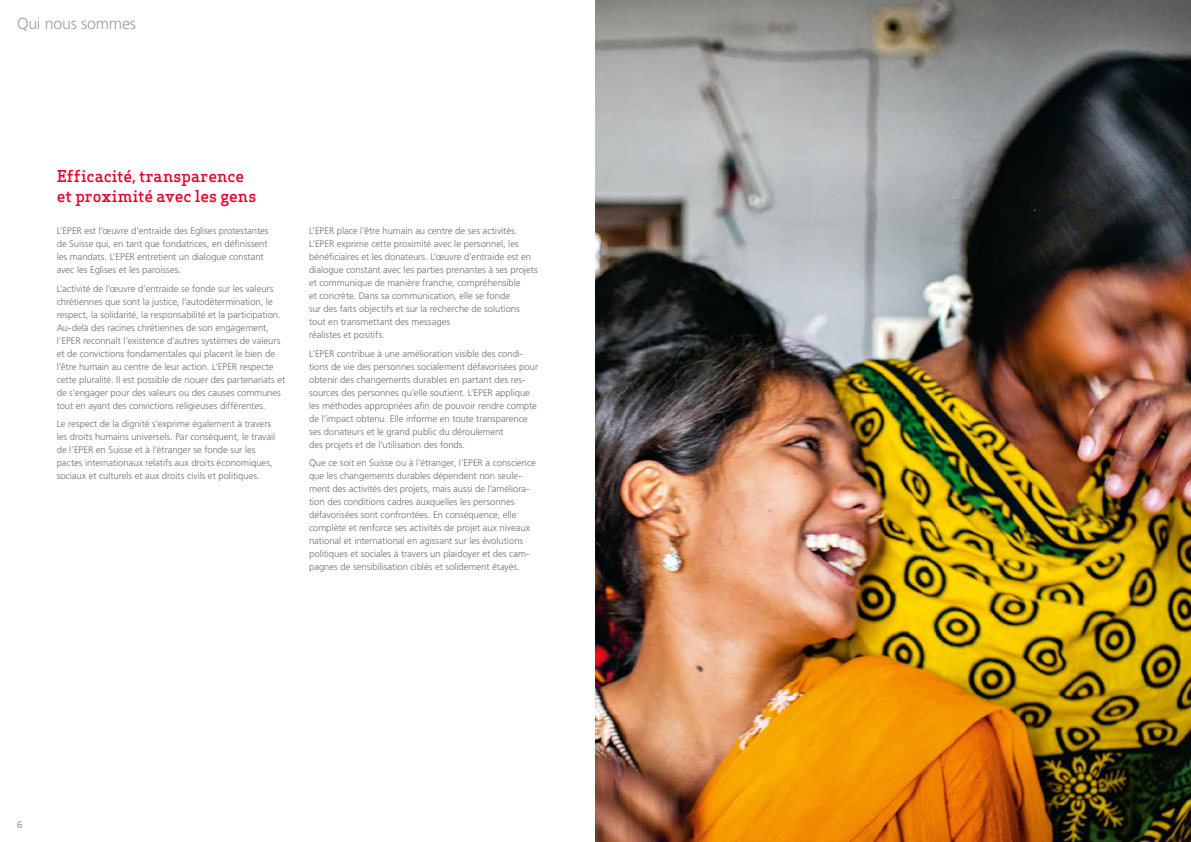
<style>
.page{position:relative;width:1191px;height:842px;background:#fff}
.page>*{position:absolute;margin:0;border:0;box-sizing:border-box;transform-origin:0 0}
.t1{font:500 16px/20px "Apex Serif";letter-spacing:-.005em;color:#e4032e}
.t2{font:300 16px "Frutiger LT";letter-spacing:-.015em;color:#9d9d9c}
.t3{font:300 9.5px/13px "Frutiger LT";letter-spacing:-.005em;color:#706f6f}
</style>
<div class="page">
<img style="left:595px;top:0;width:596px;height:842px">
<h1 class="t2" style="left:17px;top:14px;width:121px">Qui nous sommes</h1>
<h1 class="t1" style="left:57px;top:166px;width:201px">Efficacité, transparence et proximité avec les gens</h1>
<p class="t3" style="left:57px;top:224px;width:213px">L’EPER est l’œuvre d’entraide des Eglises protestantes de Suisse qui, en tant que fondatrices, en définissent les mandats. L’EPER entretient un dialogue constant avec les Eglises et les paroisses.</p>
<p class="t3" style="left:57px;top:282px;width:230px">L’activité de l’œuvre d’entraide se fonde sur les valeurs chrétiennes que sont la justice, l’autodétermination, le respect, la solidarité, la responsabilité et la participation.<br>Au-delà des racines chrétiennes de son engagement, l’EPER reconnaît l’existence d’autres systèmes de valeurs et de convictions fondamentales qui placent le bien de l’être humain au centre de leur action. L’EPER respecte cette pluralité. Il est possible de nouer des partenariats et de s’engager pour des valeurs ou des causes communes tout en ayant des convictions religieuses différentes.</p>
<p class="t3" style="left:57px;top:418px;width:220px">Le respect de la dignité s’exprime également à travers les droits humains universels. Par conséquent, le travail de l’EPER en Suisse et à l’étranger se fonde sur les pactes internationaux relatifs aux droits économiques, sociaux et culturels et aux droits civils et politiques.</p>
<p class="t3" style="left:309px;top:224px;width:230px">L’EPER place l’être humain au centre de ses activités.<br>L’EPER exprime cette proximité avec le personnel, les bénéficiaires et les donateurs. L’œuvre d’entraide est en dialogue constant avec les parties prenantes à ses projets et communique de manière franche, compréhensible<br>et concrète. Dans sa communication, elle se fonde<br>sur des faits objectifs et sur la recherche de solutions tout en transmettant des messages<br>réalistes et positifs.</p>
<p class="t3" style="left:309px;top:347px;width:230px">L’EPER contribue à une amélioration visible des condi&shy;tions de vie des personnes socialement défavorisées pour obtenir des changements durables en partant des res&shy;sources des personnes qu’elle soutient. L’EPER applique les méthodes appropriées afin de pouvoir rendre compte de l’impact obtenu. Elle informe en toute transparence ses donateurs et le grand public du déroulement<br>des projets et de l’utilisation des fonds.</p>
<p class="t3" style="left:309px;top:457px;width:228px">Que ce soit en Suisse ou à l’étranger, l’EPER a conscience que les changements durables dépendent non seule&shy;ment des activités des projets, mais aussi de l’améliora&shy;tion des conditions cadres auxquelles les personnes défavorisées sont confrontées. En conséquence, elle complète et renforce ses activités de projet aux niveaux national et international en agissant sur les évolutions politiques et sociales à travers un plaidoyer et des cam&shy;pagnes de sensibilisation ciblés et solidement étayés.</p>
<p class="t3" style="left:17px;top:818px;width:7px">6</p>
</div>
